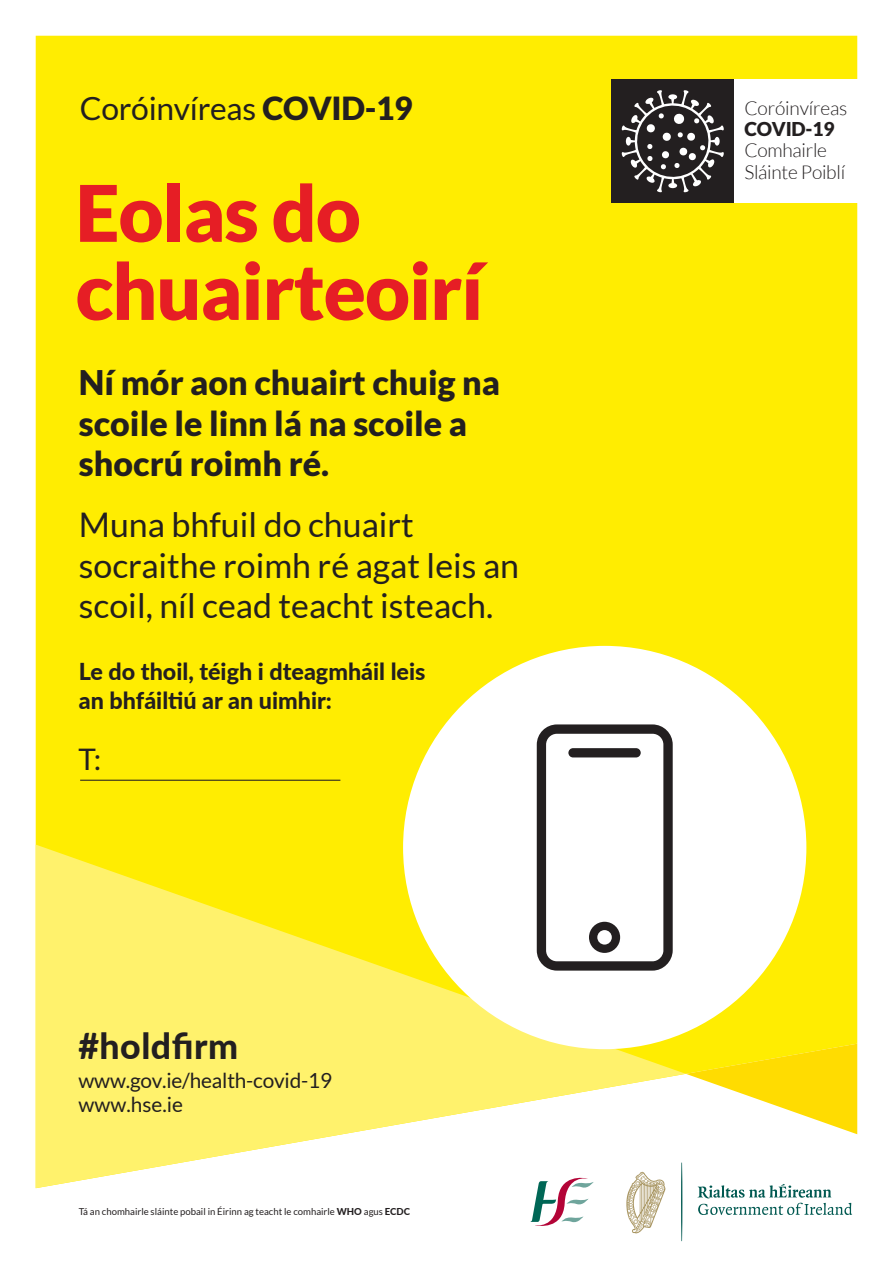
<style>
.page{position:relative;width:893px;height:1263px;background:#fff}
.page>*{position:absolute;margin:0;border:0;box-sizing:border-box;transform-origin:0 0}
.t1{font:900 78.15px/78.2px "Lato";letter-spacing:-.015em;color:#e61e25}
.t2{font:800 35.55px "Lato";letter-spacing:.015em;color:#231f20}
.t3{font:33.9px/40.3px "Lato";color:#231f20}
.t4{font:900 33.9px/40.3px "Lato";color:#231f20}
.t5{font:31.8px "Lato";letter-spacing:-.01em;color:#231f20}
.t6{font:29.7px "Lato";color:#231f20}
.t7{font:800 23.4px/29.7px "Lato";color:#231f20}
.t8{font:20.85px/24px "Lato";letter-spacing:-.01em;color:#231f20}
.t9{font:300 19.05px/21.1px "Lato";letter-spacing:-.015em;color:#231f20}
.t10{font:900 19.05px "Lato";letter-spacing:-.01em;color:#231f20}
.t11{font:9.6px "Lato";color:#231f20}
.s1{font-weight:900}
.s2{font-weight:800}
</style>
<div class="page">
<div style="left:36px;top:36px;width:821px;height:1151px;background:#ffed01"></div>
<svg style="left:36px;top:844px;width:650px;height:344px;fill:#fff26c"></svg>
<svg style="left:686px;top:1044px;width:171px;height:90px"></svg>
<svg style="left:530px;top:1174px;width:64px;height:52px"></svg>
<svg style="left:698px;top:1184px;width:154px;height:31px"></svg>
<svg style="left:681px;top:1162px;width:1px;height:79px"></svg>
<svg style="left:626px;top:1172px;width:40px;height:61px"></svg>
<hr style="left:80px;top:780px;width:260px;height:1px;background:#231f20">
<div style="left:403px;top:646px;width:403px;height:403px;background:#fff;border-radius:50%"></div>
<svg style="left:537px;top:724px;width:136px;height:246px"></svg>
<div style="left:611px;top:80px;width:123px;height:123px;background:#231f20"></div>
<div style="left:734px;top:80px;width:123px;height:123px;background:#fff"></div>
<svg style="left:622px;top:90px;width:102px;height:102px"></svg>
<p class="t5" style="left:80px;top:90px;width:334px">Coróinvíreas <span class="s1">COVID-19</span></p>
<h1 class="t1" style="left:75px;top:172px;width:409px">Eolas do chuairteoirí</h1>
<p class="t4" style="left:79px;top:362px;width:423px">Ní mór aon chuairt chuig na scoile le linn lá na scoile a shocrú roimh ré.</p>
<p class="t3" style="left:79px;top:505px;width:442px">Muna bhfuil do chuairt socraithe roimh ré agat leis an scoil, níl cead teacht isteach.</p>
<p class="t7" style="left:79px;top:655px;width:348px">Le do thoil, téigh i dteagmháil leis an bhfáiltiú ar an uimhir:</p>
<p class="t6" style="left:79px;top:743px;width:24px">T:</p>
<p class="t2" style="left:78px;top:1019px;width:161px">#holdfirm</p>
<p class="t8" style="left:79px;top:1068px;width:255px">www.gov.ie/health-covid-19 www.hse.ie</p>
<p class="t11" style="left:79px;top:1206px;width:333px">Tá an chomhairle sláinte pobail in Éirinn ag teacht le comhairle <span class="s2">WHO</span> agus <span class="s2">ECDC</span></p>
<p class="t9" style="left:744px;top:98px;width:105px">Coróinvíreas</p>
<p class="t10" style="left:744px;top:118px;width:92px">COVID-19</p>
<p class="t9" style="left:744px;top:140px;width:102px">Comhairle<br>Sláinte Poiblí</p>
</div>
